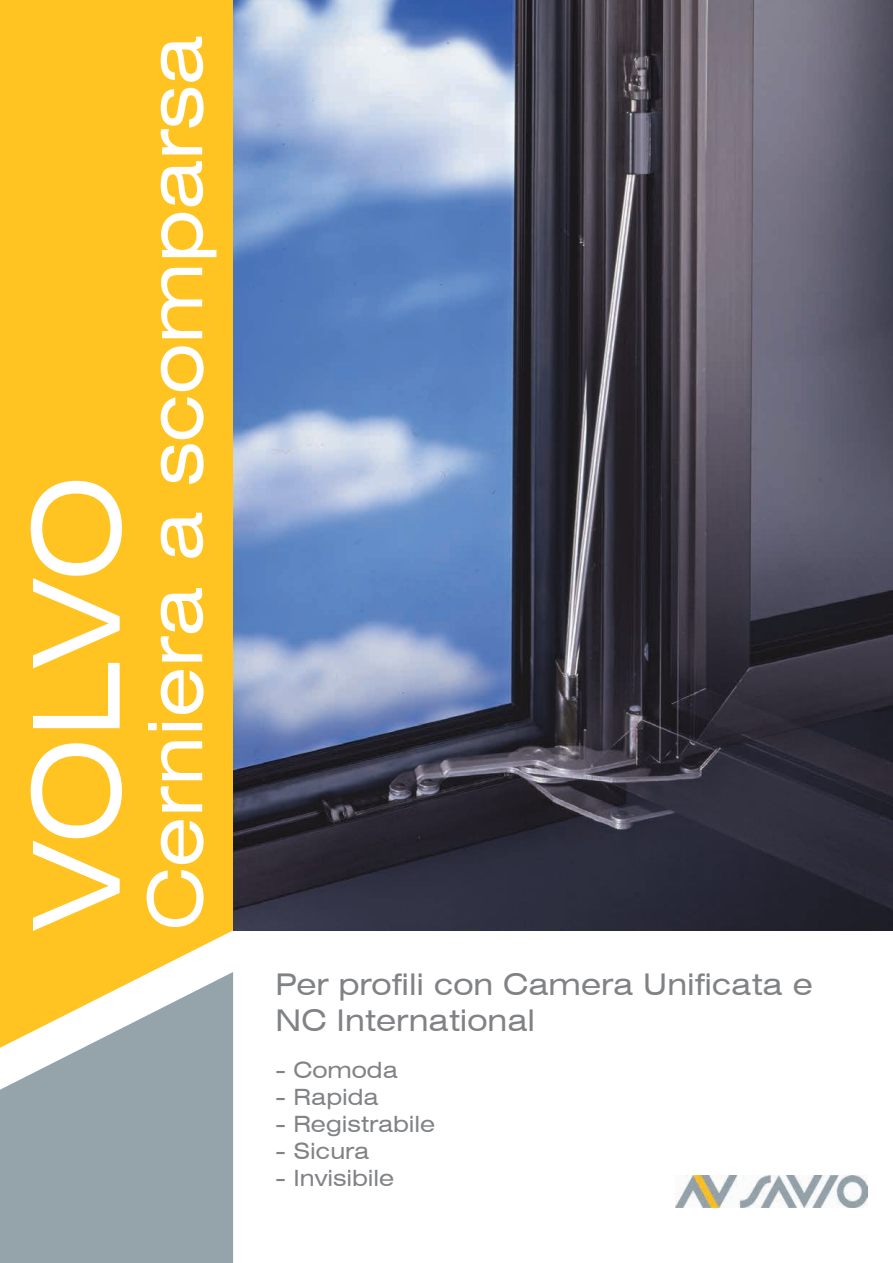
<style>
.page{position:relative;width:893px;height:1263px;background:#fff}
.page>*{position:absolute;margin:0;border:0;box-sizing:border-box;transform-origin:0 0}
.t1{font:expanded 120px "Swiss 721 BT";letter-spacing:-.03em;color:#fff}
.t2{font:expanded 75px "Swiss 721 BT";color:#fff}
.t3{font:expanded 30px/36px "Swiss 721 BT";color:#808285}
.t4{font:expanded 22.5px "Swiss 721 BT";color:#808285}
</style>
<div class="page">
<div style="left:0;top:0;width:233px;height:972px;background:#ffc322"></div>
<svg style="left:0;top:972px;width:233px;height:291px;background:#aab0a9"></svg>
<img style="left:676px;top:1176px;width:191px;height:31px">
<hr style="left:233px;top:930px;width:660px;height:1px;background:#95a3ab">
<img style="left:233px;top:0;width:660px;height:930px">
<h1 class="t1" style="left:5px;top:930px;width:456px;rotate:-90deg">VOLVO</h1>
<h2 class="t2" style="left:131px;top:930px;width:896px;rotate:-90deg">Cerniera a scomparsa</h2>
<h3 class="t3" style="left:276px;top:966px;width:539px">Per profili con Camera Unificata e<br>NC International</h3>
<p class="t4" style="left:276px;top:1056px;width:124px">- Comoda</p>
<p class="t4" style="left:276px;top:1083px;width:105px">- Rapida</p>
<p class="t4" style="left:276px;top:1110px;width:161px">- Registrabile</p>
<p class="t4" style="left:276px;top:1137px;width:95px">- Sicura</p>
<p class="t4" style="left:276px;top:1164px;width:120px">- Invisibile</p>
</div>
